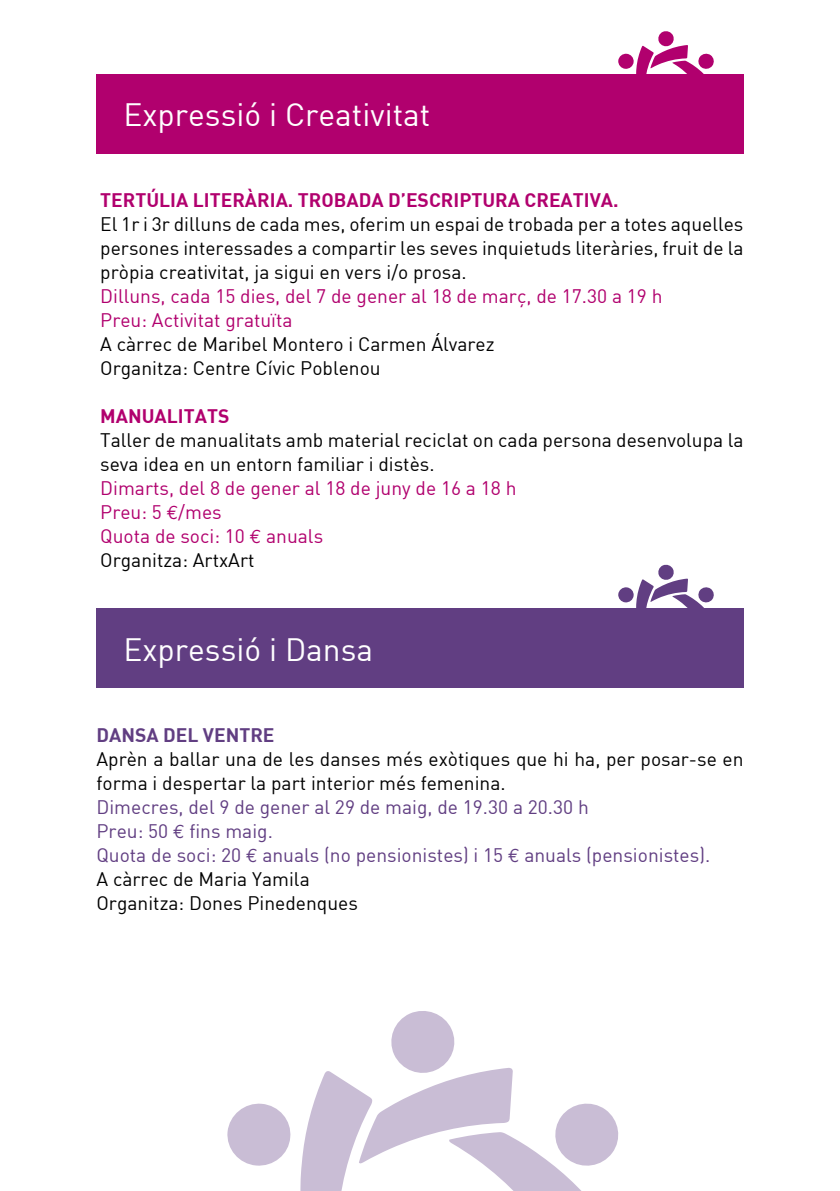
<style>
.page{position:relative;width:840px;height:1191px;background:#fff}
.page>*{position:absolute;margin:0;border:0;box-sizing:border-box;transform-origin:0 0}
.t1{font:31.6px "DIN";color:#fff}
.t2{font:19.2px/24px "DIN";color:#000}
.t3{font:19.2px/24px "DIN";color:#613e82}
.t4{font:19.2px/24px "DIN";color:#b1006e}
.t5{font:19.2px "DIN Bold";color:#b1006e}
.t6{font:19.2px "DIN Bold";color:#613e82}
.s1{font-family:"Euro Mono"}
.s2{color:#000}
</style>
<div class="page">
<div style="left:96px;top:74px;width:647px;height:80px;background:#b1006e"></div>
<svg style="left:618px;top:31px;width:96px;height:43px"></svg>
<div style="left:96px;top:609px;width:647px;height:79px;background:#613e82"></div>
<svg style="left:617px;top:564px;width:97px;height:45px"></svg>
<svg style="left:227px;top:1103px;width:64px;height:63px"></svg>
<svg style="left:300px;top:1011px;width:319px;height:180px"></svg>
<h1 class="t1" style="left:123px;top:95px;width:308px">Expressió i Creativitat</h1>
<p class="t5" style="left:100px;top:188px;width:519px">TERTÚLIA LITERÀRIA. TROBADA D’ESCRIPTURA CREATIVA.</p>
<p class="t2" style="left:100px;top:212px;width:644px;text-align:justify">El 1r i 3r dilluns de cada mes, oferim un espai de trobada per a totes aquelles persones interessades a compartir les seves inquietuds literàries, fruit de la pròpia creativitat, ja sigui en vers i/o prosa.</p>
<p class="t4" style="left:100px;top:284px;width:563px">Dilluns, cada 15 dies, del 7 de gener al 18 de març, de 17.30 a 19 h<br>Preu: Activitat gratuïta</p>
<p class="t2" style="left:100px;top:332px;width:395px">A càrrec de Maribel Montero i Carmen Álvarez<br>Organitza: Centre Cívic Poblenou</p>
<p class="t5" style="left:100px;top:404px;width:130px">MANUALITATS</p>
<p class="t2" style="left:100px;top:428px;width:644px">Taller de manualitats amb material reciclat on cada persona desenvolupa la seva idea en un entorn familiar i distès.</p>
<p class="t4" style="left:100px;top:476px;width:417px">Dimarts, del 8 de gener al 18 de juny de 16 a 18 h<br>Preu: 5 <span class="s1">E</span>/mes<br>Quota de soci: 10 <span class="s1">E</span> anuals<br><span class="s2">Organitza: ArtxArt</span></p>
<h1 class="t1" style="left:123px;top:629px;width:251px">Expressió i Dansa</h1>
<p class="t6" style="left:96px;top:722px;width:179px">DANSA DEL VENTRE</p>
<p class="t2" style="left:96px;top:746px;width:648px">Aprèn a ballar una de les danses més exòtiques que hi ha, per posar-se en forma i despertar la part interior més femenina.</p>
<p class="t3" style="left:96px;top:794px;width:615px">Dimecres, del 9 de gener al 29 de maig, de 19.30 a 20.30 h<br>Preu: 50 <span class="s1">E</span> fins maig.<br>Quota de soci: 20 <span class="s1">E</span> anuals (no pensionistes) i 15 <span class="s1">E</span> anuals (pensionistes).<br><span class="s2">A càrrec de Maria Yamila<br>Organitza: Dones Pinedenques</span></p>
</div>
